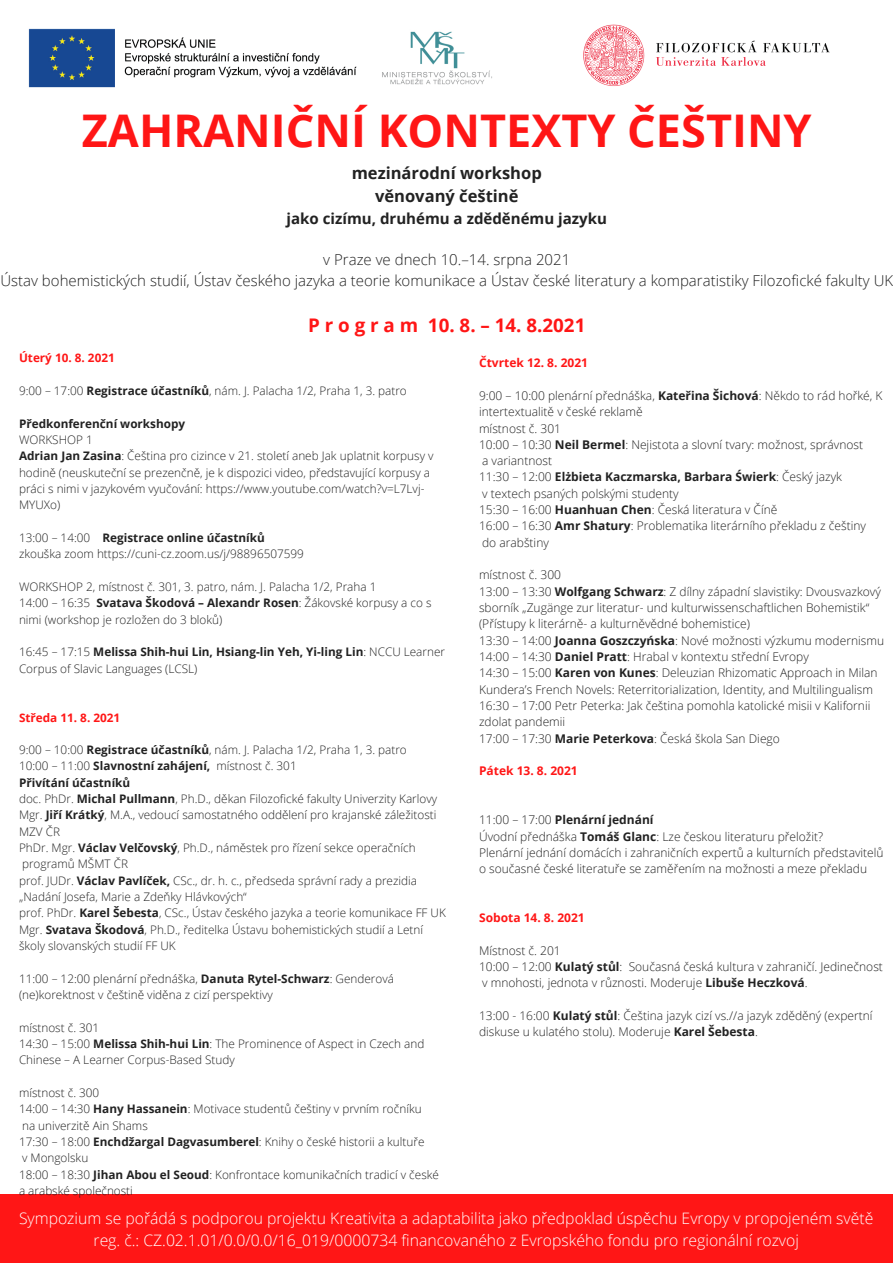
<style>
.page{position:relative;width:893px;height:1263px;background:#fff}
.page>*{position:absolute;margin:0;border:0;box-sizing:border-box;transform-origin:0 0}
.t1{font:700 45px "Open Sans";color:#ff1616}
.t2{font:700 18.75px "Open Sans";letter-spacing:.26em;color:#ff1616}
.t3{font:700 16.5px "Open Sans";color:#222}
.t4{font:300 15.75px "Open Sans";color:#fff}
.t5{font:700 15.08px "Open Sans";color:#222}
.t6{font:300 15px "Open Sans";color:#222}
.t7{font:300 12px/16.4px "Open Sans";color:#222}
.t8{font:700 12px "Open Sans";color:#222}
.t9{font:700 12px "Open Sans";color:#ff1616}
.t10{font:300 11.77px/16.4px "Open Sans";color:#222}
.t11{font:700 11.77px "Open Sans";color:#222}
.t12{font:700 11.77px "Open Sans";color:#ff1616}
.s1{font-weight:700}
.s2{font-weight:300}
</style>
<div class="page">
<div style="left:0;top:1194px;width:893px;height:69px;background:#ff1616"></div>
<img style="left:28px;top:28px;width:464px;height:60px">
<img style="left:583px;top:24px;width:247px;height:62px">
<p class="t1" style="left:82px;top:99px;width:731px">ZAHRANIČNÍ KONTEXTY ČEŠTINY</p>
<p class="t3" style="left:352px;top:161px;width:192px">mezinárodní workshop</p>
<p class="t3" style="left:375px;top:184px;width:145px">věnovaný češtině</p>
<p class="t5" style="left:286px;top:208px;width:322px">jako cizímu, druhému a zděděnému jazyku</p>
<p class="t6" style="left:323px;top:249px;width:248px">v Praze ve dnech 10.–14. srpna 2021</p>
<p class="t6" style="left:0;top:270px;width:894px">Ústav bohemistických studií, Ústav českého jazyka a teorie komunikace a Ústav české literatury a komparatistiky Filozofické fakulty UK</p>
<p class="t2" style="left:308px;top:312px;width:279px">Program 10.8.–14.8.2021</p>
<p class="t12" style="left:19px;top:350px;width:97px">Úterý 10. 8. 2021</p>
<p class="t10" style="left:19px;top:382px;width:389px">9:00 – 17:00 <span class="s1">Registrace účastníků</span>, nám. J. Palacha 1/2, Praha 1, 3. patro</p>
<p class="t11" style="left:19px;top:415px;width:168px">Předkonferenční workshopy</p>
<p class="t10" style="left:19px;top:431px;width:75px">WORKSHOP 1</p>
<p class="t10" style="left:19px;top:448px;width:416px"><span class="s1">Adrian Jan Zasina</span>: Čeština pro cizince v 21. století aneb Jak uplatnit korpusy v hodině (neuskuteční se prezenčně, je k dispozici video, představující korpusy a práci s nimi v jazykovém vyučování: https://www.youtube.com/watch?v=L7Lvj-MYUXo)</p>
<p class="t11" style="left:19px;top:529px;width:247px"><span class="s2">13:00 – 14:00</span> Registrace online účastníků</p>
<p class="t10" style="left:19px;top:545px;width:286px">zkouška zoom https://cuni-cz.zoom.us/j/98896507599</p>
<p class="t10" style="left:19px;top:578px;width:359px">WORKSHOP 2, místnost č. 301, 3. patro, nám. J. Palacha 1/2, Praha 1</p>
<p class="t10" style="left:19px;top:594px;width:414px">14:00 – 16:35 <span class="s1">Svatava Škodová – Alexandr Rosen</span>: Žákovské korpusy a co s nimi (workshop je rozložen do 3 bloků)</p>
<p class="t10" style="left:19px;top:643px;width:427px">16:45 – 17:15 <span class="s1">Melissa Shih-hui Lin, Hsiang-lin Yeh, Yi-ling Lin</span>: NCCU Learner<br>Corpus of Slavic Languages (LCSL)</p>
<p class="t12" style="left:19px;top:709px;width:103px">Středa 11. 8. 2021</p>
<p class="t10" style="left:19px;top:741px;width:389px">9:00 – 10:00 <span class="s1">Registrace účastníků</span>, nám. J. Palacha 1/2, Praha 1, 3. patro</p>
<p class="t10" style="left:19px;top:758px;width:279px">10:00 – 11:00 <span class="s1">Slavnostní zahájení,</span> místnost č. 301</p>
<p class="t11" style="left:19px;top:774px;width:113px">Přivítání účastníků</p>
<p class="t10" style="left:19px;top:790px;width:419px">doc. PhDr. <span class="s1">Michal Pullmann</span>, Ph.D., děkan Filozofické fakulty Univerzity Karlovy</p>
<p class="t10" style="left:19px;top:807px;width:419px">Mgr. <span class="s1">Jiří Krátký</span>, M.A., vedoucí samostatného oddělení pro krajanské záležitosti<br>MZV ČR</p>
<p class="t10" style="left:19px;top:839px;width:398px">PhDr. Mgr. <span class="s1">Václav Velčovský</span>, Ph.D., náměstek pro řízení sekce operačních programů MŠMT ČR</p>
<p class="t10" style="left:19px;top:872px;width:399px">prof. JUDr. <span class="s1">Václav Pavlíček,</span> CSc., dr. h. c., předseda správní rady a prezidia „Nadání Josefa, Marie a Zdeňky Hlávkových“</p>
<p class="t10" style="left:19px;top:904px;width:428px">prof. PhDr. <span class="s1">Karel Šebesta</span>, CSc., Ústav českého jazyka a teorie komunikace FF UK</p>
<p class="t10" style="left:19px;top:921px;width:405px">Mgr. <span class="s1">Svatava Škodová</span>, Ph.D., ředitelka Ústavu bohemistických studií a Letní školy slovanských studií FF UK</p>
<p class="t10" style="left:19px;top:970px;width:376px">11:00 – 12:00 plenární přednáška, <span class="s1">Danuta Rytel-Schwarz</span>: Genderová (ne)korektnost v češtině viděna z cizí perspektivy</p>
<p class="t10" style="left:19px;top:1019px;width:82px">místnost č. 301</p>
<p class="t10" style="left:19px;top:1035px;width:407px">14:30 – 15:00 <span class="s1">Melissa Shih-hui Lin</span>: The Prominence of Aspect in Czech and<br>Chinese – A Learner Corpus-Based Study</p>
<p class="t10" style="left:19px;top:1084px;width:82px">místnost č. 300</p>
<p class="t10" style="left:19px;top:1100px;width:404px">14:00 – 14:30 <span class="s1">Hany Hassanein</span>: Motivace studentů češtiny v prvním ročníku</p>
<p class="t10" style="left:22px;top:1117px;width:127px">na univerzitě Ain Shams</p>
<p class="t10" style="left:19px;top:1133px;width:407px">17:30 – 18:00 <span class="s1">Enchdžargal Dagvasumberel</span>: Knihy o české historii a kultuře</p>
<p class="t10" style="left:22px;top:1149px;width:68px">v Mongolsku</p>
<p class="t10" style="left:19px;top:1166px;width:421px">18:00 – 18:30 <span class="s1">Jihan Abou el Seoud</span>: Konfrontace komunikačních tradicí v české a arabské společnosti</p>
<p class="t9" style="left:479px;top:354px;width:111px">Čtvrtek 12. 8. 2021</p>
<p class="t7" style="left:479px;top:387px;width:405px">9:00 – 10:00 plenární přednáška, <span class="s1">Kateřina Šichová</span>: Někdo to rád hořké, K intertextualitě v české reklamě</p>
<p class="t7" style="left:479px;top:420px;width:83px">místnost č. 301</p>
<p class="t7" style="left:479px;top:436px;width:385px">10:00 – 10:30 <span class="s1">Neil Bermel</span>: Nejistota a slovní tvary: možnost, správnost</p>
<p class="t7" style="left:482px;top:452px;width:71px">a variantnost</p>
<p class="t8" style="left:479px;top:469px;width:364px"><span class="s2">11:30 – 12:00</span> Elżbieta Kaczmarska, Barbara Świerk<span class="s2">: Český jazyk</span></p>
<p class="t7" style="left:482px;top:485px;width:198px">v textech psaných polskými studenty</p>
<p class="t7" style="left:479px;top:501px;width:300px">15:30 – 16:00 <span class="s1">Huanhuan Chen</span>: Česká literatura v Číně</p>
<p class="t7" style="left:479px;top:518px;width:388px">16:00 – 16:30 <span class="s1">Amr Shatury</span>: Problematika literárního překladu z češtiny</p>
<p class="t7" style="left:482px;top:534px;width:68px">do arabštiny</p>
<p class="t7" style="left:479px;top:567px;width:83px">místnost č. 300</p>
<p class="t7" style="left:479px;top:583px;width:403px">13:00 – 13:30 <span class="s1">Wolfgang Schwarz</span>: Z dílny západní slavistiky: Dvousvazkový sborník „Zugänge zur literatur- und kulturwissenschaftlichen Bohemistik“ (Přístupy k literárně- a kulturněvědné bohemistice)</p>
<p class="t7" style="left:479px;top:632px;width:406px">13:30 – 14:00 <span class="s1">Joanna Goszczyńska</span>: Nové možnosti výzkumu modernismu</p>
<p class="t7" style="left:479px;top:648px;width:331px">14:00 – 14:30 <span class="s1">Daniel Pratt</span>: Hrabal v kontextu střední Evropy</p>
<p class="t7" style="left:479px;top:664px;width:400px">14:30 – 15:00 <span class="s1">Karen von Kunes</span>: Deleuzian Rhizomatic Approach in Milan<br>Kundera’s French Novels: Reterritorialization, Identity, and Multilingualism</p>
<p class="t7" style="left:479px;top:697px;width:393px">16:30 – 17:00 Petr Peterka: Jak čeština pomohla katolické misii v Kalifornii zdolat pandemii</p>
<p class="t7" style="left:479px;top:730px;width:302px">17:00 – 17:30 <span class="s1">Marie Peterkova</span>: Česká škola San Diego</p>
<p class="t9" style="left:479px;top:762px;width:100px">Pátek 13. 8. 2021</p>
<p class="t8" style="left:479px;top:811px;width:176px"><span class="s2">11:00 – 17:00</span> Plenární jednání</p>
<p class="t7" style="left:479px;top:828px;width:346px">Úvodní přednáška <span class="s1">Tomáš Glanc</span>: Lze českou literaturu přeložit?</p>
<p class="t7" style="left:479px;top:844px;width:406px">Plenární jednání domácích i zahraničních expertů a kulturních představitelů o současné české literatuře se zaměřením na možnosti a meze překladu</p>
<p class="t9" style="left:479px;top:909px;width:107px">Sobota 14. 8. 2021</p>
<p class="t7" style="left:479px;top:942px;width:83px">Místnost č. 201</p>
<p class="t7" style="left:479px;top:958px;width:405px">10:00 – 12:00 <span class="s1">Kulatý stůl</span>: Současná česká kultura v zahraničí. Jedinečnost</p>
<p class="t7" style="left:482px;top:974px;width:327px">v mnohosti, jednota v různosti. Moderuje <span class="s1">Libuše Heczková</span>.</p>
<p class="t7" style="left:479px;top:1007px;width:395px">13:00 - 16:00 <span class="s1">Kulatý stůl</span>: Čeština jazyk cizí vs.//a jazyk zděděný (expertní diskuse u kulatého stolu). Moderuje <span class="s1">Karel Šebesta</span>.</p>
<p class="t4" style="left:19px;top:1207px;width:856px">Sympozium se pořádá s podporou projektu Kreativita a adaptabilita jako předpoklad úspěchu Evropy v propojeném světě</p>
<p class="t4" style="left:94px;top:1229px;width:707px">reg. č.: CZ.02.1.01/0.0/0.0/16_019/0000734 financovaného z Evropského fondu pro regionální rozvoj</p>
</div>
